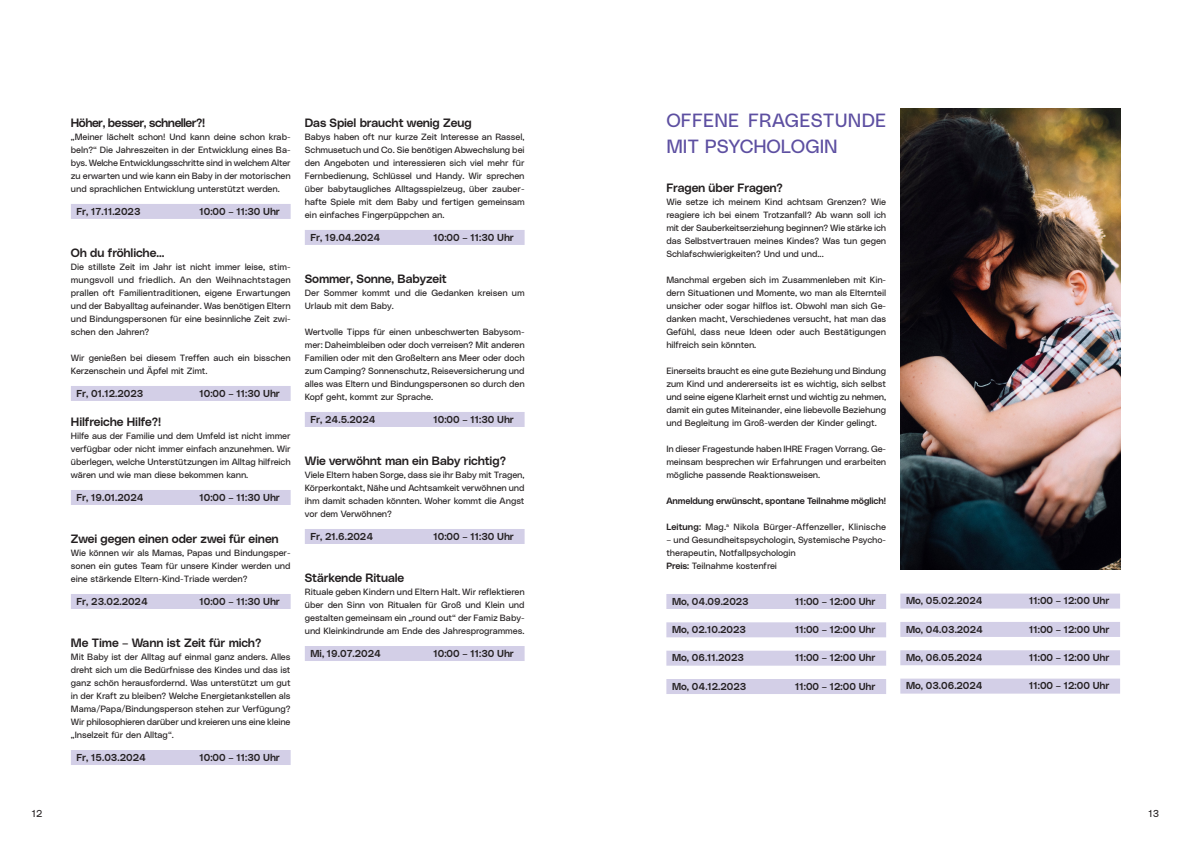
<style>
.page{position:relative;width:1191px;height:842px;background:#fff}
.page>*{position:absolute;margin:0;border:0;box-sizing:border-box;transform-origin:0 0}
.Hedline{font:19px/26px "Lentia Nova Neutral";color:#5d4fa1}
.Überschrift_OrangKasten_2_zeile{font:12px "Lentia Nova Median";letter-spacing:-.01em;color:#231f20}
.Überschrift_Glasfaserblau{font:12px "Lentia Nova Median";letter-spacing:-.04em;color:#231f20}
.Lauftext{font:12px "Lentia Nova Median";letter-spacing:-.015em;color:#231f20}
.Zeiten{font:10px "Lentia Nova Median";color:#231f20}
.t1{font:10px "Lentia Nova Neutral";color:#231f20}
.Lauftext-2{font:9px/13px "Lentia Nova Neutral";letter-spacing:-.01em;color:#231f20;text-align:justify}
.Lauftext-3{font:9px "Lentia Nova Neutral";letter-spacing:.01em;color:#231f20}
.Lauftext-4{font:9px "Lentia Nova Median";letter-spacing:-.01em;color:#231f20}
.s1{font-family:"Lentia Nova Median"}
</style>
<div class="page">
<div style="left:71px;top:204px;width:220px;height:15px;background:#d3cfe7"></div>
<div style="left:71px;top:386px;width:220px;height:15px;background:#d3cfe7"></div>
<div style="left:71px;top:490px;width:220px;height:15px;background:#d3cfe7"></div>
<div style="left:71px;top:594px;width:220px;height:15px;background:#d3cfe7"></div>
<div style="left:71px;top:750px;width:220px;height:15px;background:#d3cfe7"></div>
<div style="left:305px;top:230px;width:219px;height:15px;background:#d3cfe7"></div>
<div style="left:305px;top:412px;width:219px;height:15px;background:#d3cfe7"></div>
<div style="left:305px;top:529px;width:219px;height:15px;background:#d3cfe7"></div>
<div style="left:305px;top:646px;width:219px;height:15px;background:#d3cfe7"></div>
<div style="left:666px;top:594px;width:220px;height:15px;background:#d3cfe7"></div>
<div style="left:666px;top:622px;width:220px;height:15px;background:#d3cfe7"></div>
<div style="left:666px;top:651px;width:220px;height:15px;background:#d3cfe7"></div>
<div style="left:666px;top:679px;width:220px;height:15px;background:#d3cfe7"></div>
<div style="left:900px;top:594px;width:220px;height:15px;background:#d3cfe7"></div>
<div style="left:900px;top:622px;width:220px;height:15px;background:#d3cfe7"></div>
<div style="left:900px;top:650px;width:220px;height:15px;background:#d3cfe7"></div>
<div style="left:900px;top:679px;width:220px;height:15px;background:#d3cfe7"></div>
<img style="left:900px;top:108px;width:220px;height:461px">
<p class="Überschrift_Glasfaserblau" style="left:71px;top:113px;width:136px">Höher, besser, schneller?!</p>
<p class="Lauftext-2" style="left:71px;top:130px;width:221px">„Meiner lächelt schon! Und kann deine schon krab&shy;beln?“ Die Jahreszeiten in der Entwicklung eines Ba&shy;bys. Welche Entwicklungsschritte sind in welchem Alter zu erwarten und wie kann ein Baby in der motorischen und sprachlichen Entwicklung unterstützt werden.</p>
<p class="Zeiten" style="left:77px;top:203px;width:65px">Fr, 17.11.2023</p>
<p class="Zeiten" style="left:199px;top:203px;width:82px">10:00 – 11:30 Uhr</p>
<p class="Überschrift_OrangKasten_2_zeile" style="left:71px;top:243px;width:95px">Oh du fröhliche...</p>
<p class="Lauftext-2" style="left:71px;top:260px;width:221px">Die stillste Zeit im Jahr ist nicht immer leise, stim&shy;mungsvoll und friedlich. An den Weihnachtstagen prallen oft Familientraditionen, eigene Erwartungen und der Babyalltag aufeinander. Was benötigen Eltern und Bindungspersonen für eine besinnliche Zeit zwi&shy;schen den Jahren?</p>
<p class="Lauftext-2" style="left:71px;top:351px;width:221px">Wir genießen bei diesem Treffen auch ein bisschen<br>Kerzenschein und Äpfel mit Zimt.</p>
<p class="Zeiten" style="left:77px;top:385px;width:68px">Fr, 01.12.2023</p>
<p class="Zeiten" style="left:199px;top:385px;width:82px">10:00 – 11:30 Uhr</p>
<p class="Überschrift_OrangKasten_2_zeile" style="left:71px;top:412px;width:92px">Hilfreiche Hilfe?!</p>
<p class="Lauftext-2" style="left:71px;top:429px;width:221px">Hilfe aus der Familie und dem Umfeld ist nicht immer verfügbar oder nicht immer einfach anzunehmen. Wir überlegen, welche Unterstützungen im Alltag hilfreich wären und wie man diese bekommen kann.</p>
<p class="Zeiten" style="left:77px;top:489px;width:69px">Fr, 19.01.2024</p>
<p class="Zeiten" style="left:199px;top:489px;width:82px">10:00 – 11:30 Uhr</p>
<p class="Überschrift_OrangKasten_2_zeile" style="left:71px;top:529px;width:209px">Zwei gegen einen oder zwei für einen</p>
<p class="Lauftext-2" style="left:71px;top:546px;width:221px">Wie können wir als Mamas, Papas und Bindungsper&shy;sonen ein gutes Team für unsere Kinder werden und eine stärkende Eltern-Kind-Triade werden?</p>
<p class="Zeiten" style="left:77px;top:593px;width:73px">Fr, 23.02.2024</p>
<p class="Zeiten" style="left:199px;top:593px;width:82px">10:00 – 11:30 Uhr</p>
<p class="Überschrift_OrangKasten_2_zeile" style="left:71px;top:633px;width:192px">Me Time – Wann ist Zeit für mich?</p>
<p class="Lauftext-2" style="left:71px;top:650px;width:221px">Mit Baby ist der Alltag auf einmal ganz anders. Alles dreht sich um die Bedürfnisse des Kindes und das ist ganz schön herausfordernd. Was unterstützt um gut in der Kraft zu bleiben? Welche Energietankstellen als Mama/Papa/Bindungsperson stehen zur Verfügung?</p>
<p class="Lauftext-2" style="left:71px;top:715px;width:221px">Wir philosophieren darüber und kreieren uns eine kleine „Inselzeit für den Alltag“.</p>
<p class="Zeiten" style="left:77px;top:749px;width:71px">Fr, 15.03.2024</p>
<p class="Zeiten" style="left:199px;top:749px;width:82px">10:00 – 11:30 Uhr</p>
<p class="Überschrift_OrangKasten_2_zeile" style="left:305px;top:113px;width:169px">Das Spiel braucht wenig Zeug</p>
<p class="Lauftext-2" style="left:305px;top:130px;width:221px">Babys haben oft nur kurze Zeit Interesse an Rassel, Schmusetuch und Co. Sie benötigen Abwechslung bei den Angeboten und interessieren sich viel mehr für Fernbedienung, Schlüssel und Handy. Wir sprechen über babytaugliches Alltagsspielzeug, über zauber&shy;hafte Spiele mit dem Baby und fertigen gemeinsam ein einfaches Fingerpüppchen an.</p>
<p class="Zeiten" style="left:310px;top:229px;width:71px">Fr, 19.04.2024</p>
<p class="Zeiten" style="left:433px;top:229px;width:82px">10:00 – 11:30 Uhr</p>
<p class="Überschrift_OrangKasten_2_zeile" style="left:305px;top:269px;width:143px">Sommer, Sonne, Babyzeit</p>
<p class="Lauftext-2" style="left:305px;top:286px;width:221px">Der Sommer kommt und die Gedanken kreisen um<br>Urlaub mit dem Baby.</p>
<p class="Lauftext-2" style="left:305px;top:325px;width:221px">Wertvolle Tipps für einen unbeschwerten Babysom&shy;mer: Daheimbleiben oder doch verreisen? Mit anderen Familien oder mit den Großeltern ans Meer oder doch zum Camping? Sonnenschutz, Reiseversicherung und alles was Eltern und Bindungspersonen so durch den Kopf geht, kommt zur Sprache.</p>
<p class="Zeiten" style="left:310px;top:411px;width:67px">Fr, 24.5.2024</p>
<p class="Zeiten" style="left:433px;top:411px;width:82px">10:00 – 11:30 Uhr</p>
<p class="Überschrift_OrangKasten_2_zeile" style="left:305px;top:451px;width:203px">Wie verwöhnt man ein Baby richtig?</p>
<p class="Lauftext-2" style="left:305px;top:468px;width:221px">Viele Eltern haben Sorge, dass sie ihr Baby mit Tragen, Körperkontakt, Nähe und Achtsamkeit verwöhnen und ihm damit schaden könnten. Woher kommt die Angst vor dem Verwöhnen?</p>
<p class="Zeiten" style="left:310px;top:528px;width:64px">Fr, 21.6.2024</p>
<p class="Zeiten" style="left:433px;top:528px;width:82px">10:00 – 11:30 Uhr</p>
<p class="Überschrift_OrangKasten_2_zeile" style="left:305px;top:568px;width:101px">Stärkende Rituale</p>
<p class="Lauftext-2" style="left:305px;top:585px;width:221px">Rituale geben Kindern und Eltern Halt. Wir reflektieren über den Sinn von Ritualen für Groß und Klein und gestalten gemeinsam ein „round out“ der Famiz Baby&shy;und Kleinkindrunde am Ende des Jahresprogrammes.</p>
<p class="Zeiten" style="left:310px;top:645px;width:72px">Mi, 19.07.2024</p>
<p class="Zeiten" style="left:433px;top:645px;width:82px">10:00 – 11:30 Uhr</p>
<p class="Hedline" style="left:666px;top:106px;width:221px">OFFENE FRAGESTUNDE<br>MIT PSYCHOLOGIN</p>
<p class="Lauftext" style="left:666px;top:178px;width:118px">Fragen über Fragen?</p>
<p class="Lauftext-2" style="left:666px;top:195px;width:221px">Wie setze ich meinem Kind achtsam Grenzen? Wie reagiere ich bei einem Trotzanfall? Ab wann soll ich mit der Sauberkeitserziehung beginnen? Wie stärke ich das Selbstvertrauen meines Kindes? Was tun gegen Schlafschwierigkeiten? Und und und...</p>
<p class="Lauftext-2" style="left:666px;top:273px;width:221px">Manchmal ergeben sich im Zusammenleben mit Kin&shy;dern Situationen und Momente, wo man als Elternteil unsicher oder sogar hilflos ist. Obwohl man sich Ge&shy;danken macht, Verschiedenes versucht, hat man das Gefühl, dass neue Ideen oder auch Bestätigungen hilfreich sein könnten.</p>
<p class="Lauftext-2" style="left:666px;top:364px;width:221px">Einerseits braucht es eine gute Beziehung und Bindung zum Kind und andererseits ist es wichtig, sich selbst und seine eigene Klarheit ernst und wichtig zu nehmen, damit ein gutes Miteinander, eine liebevolle Beziehung und Begleitung im Groß-werden der Kinder gelingt.</p>
<p class="Lauftext-2" style="left:666px;top:442px;width:221px">In dieser Fragestunde haben IHRE Fragen Vorrang. Ge&shy;meinsam besprechen wir Erfahrungen und erarbeiten mögliche passende Reaktionsweisen.</p>
<p class="Lauftext-4" style="left:666px;top:494px;width:221px">Anmeldung erwünscht, spontane Teilnahme möglich!</p>
<p class="Lauftext-3" style="left:666px;top:520px;width:221px"><span class="s1">Leitung:</span> Mag.<sup>a</sup> Nikola Bürger-Affenzeller, Klinische</p>
<p class="Lauftext-2" style="left:666px;top:533px;width:221px">– und Gesundheitspsychologin, Systemische Psycho&shy;therapeutin, Notfallpsychologin</p>
<p class="Lauftext-2" style="left:666px;top:559px;width:112px"><span class="s1">Preis:</span> Teilnahme kostenfrei</p>
<p class="Zeiten" style="left:672px;top:593px;width:78px">Mo, 04.09.2023</p>
<p class="Zeiten" style="left:795px;top:593px;width:82px">11:00 – 12:00 Uhr</p>
<p class="Zeiten" style="left:672px;top:622px;width:76px">Mo, 02.10.2023</p>
<p class="Zeiten" style="left:795px;top:622px;width:82px">11:00 – 12:00 Uhr</p>
<p class="Zeiten" style="left:672px;top:650px;width:73px">Mo, 06.11.2023</p>
<p class="Zeiten" style="left:795px;top:650px;width:82px">11:00 – 12:00 Uhr</p>
<p class="Zeiten" style="left:672px;top:678px;width:76px">Mo, 04.12.2023</p>
<p class="Zeiten" style="left:795px;top:678px;width:82px">11:00 – 12:00 Uhr</p>
<p class="Zeiten" style="left:906px;top:593px;width:78px">Mo, 05.02.2024</p>
<p class="Zeiten" style="left:1029px;top:593px;width:82px">11:00 – 12:00 Uhr</p>
<p class="Zeiten" style="left:906px;top:621px;width:79px">Mo, 04.03.2024</p>
<p class="Zeiten" style="left:1029px;top:621px;width:82px">11:00 – 12:00 Uhr</p>
<p class="Zeiten" style="left:906px;top:650px;width:78px">Mo, 06.05.2024</p>
<p class="Zeiten" style="left:1029px;top:650px;width:82px">11:00 – 12:00 Uhr</p>
<p class="Zeiten" style="left:906px;top:678px;width:78px">Mo, 03.06.2024</p>
<p class="Zeiten" style="left:1029px;top:678px;width:82px">11:00 – 12:00 Uhr</p>
<p class="t1" style="left:32px;top:806px;width:12px">12</p>
<p class="t1" style="left:1148px;top:806px;width:12px">13</p>
</div>
